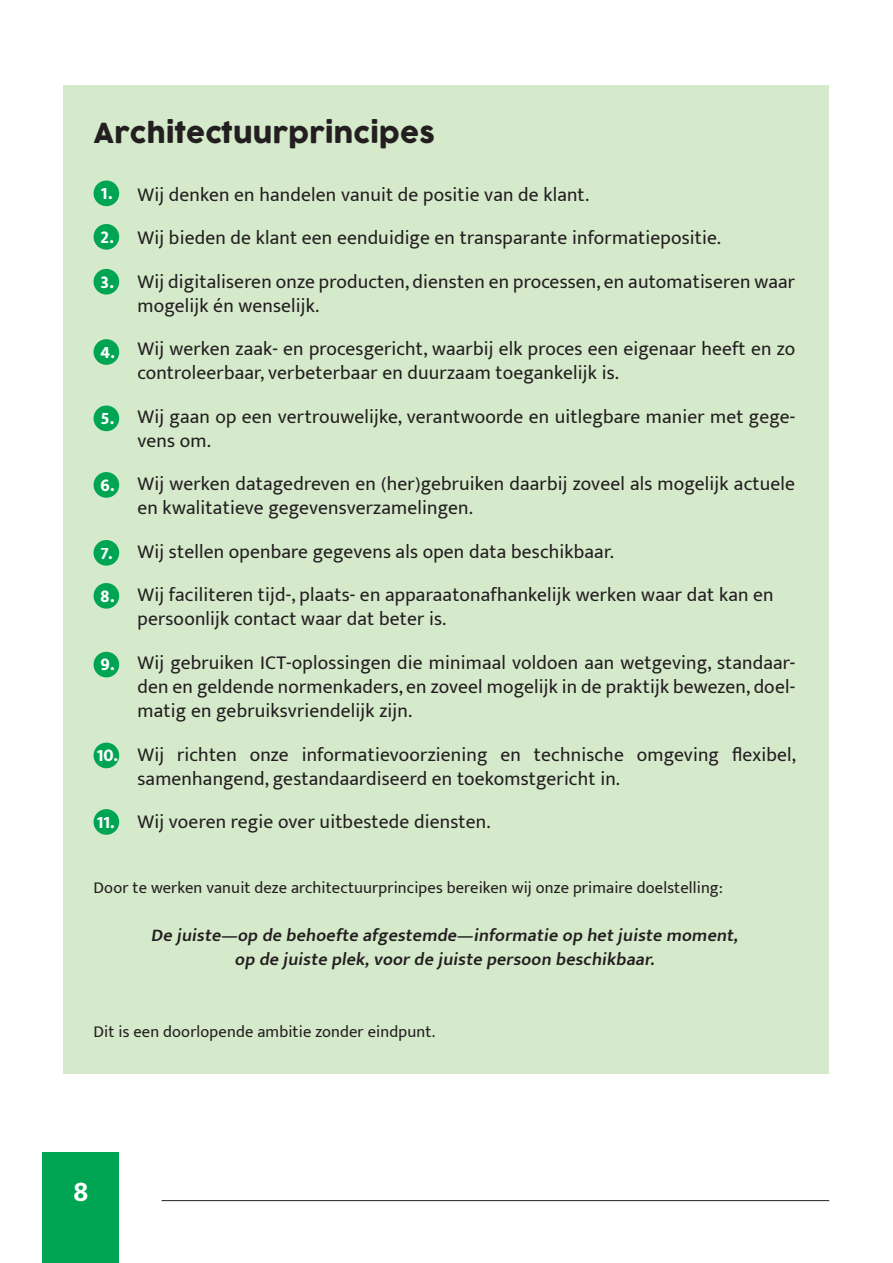
<style>
.page{position:relative;width:893px;height:1263px;background:#fff}
.page>*{position:absolute;margin:0;border:0;box-sizing:border-box;transform-origin:0 0}
.t1{font:700 30px "Mukta Mahee";color:#fff}
.t2{font:27px "Cocogoose";letter-spacing:.01em;color:#231f20}
.t3{font:19.5px/24px "Mukta Mahee";letter-spacing:.01em;color:#231f20}
.t4{font:600 18px/24px "Mukta Mahee";color:#231f20;text-align:center}
.t5{font:800 18px "Mukta Mahee";color:#fff}
.t6{font:16.5px "Mukta Mahee";letter-spacing:.01em;color:#231f20}
</style>
<div class="page">
<hr style="left:162px;top:1200px;width:667px;height:1px;background:#231f20">
<div style="left:43px;top:1152px;width:76px;height:111px;background:#00a553"></div>
<div style="left:64px;top:85px;width:765px;height:988px;background:#d5e9cb"></div>
<div style="left:94px;top:180px;width:25px;height:26px;background:#00a553;border-radius:50%"></div>
<div style="left:94px;top:224px;width:25px;height:26px;background:#00a553;border-radius:50%"></div>
<div style="left:94px;top:269px;width:25px;height:26px;background:#00a553;border-radius:50%"></div>
<div style="left:94px;top:743px;width:25px;height:25px;background:#00a553;border-radius:50%"></div>
<div style="left:94px;top:339px;width:25px;height:26px;background:#00a553;border-radius:50%"></div>
<div style="left:94px;top:405px;width:25px;height:26px;background:#00a553;border-radius:50%"></div>
<div style="left:94px;top:472px;width:25px;height:26px;background:#00a553;border-radius:50%"></div>
<div style="left:94px;top:540px;width:25px;height:26px;background:#00a553;border-radius:50%"></div>
<div style="left:94px;top:583px;width:25px;height:26px;background:#00a553;border-radius:50%"></div>
<div style="left:94px;top:652px;width:25px;height:25px;background:#00a553;border-radius:50%"></div>
<div style="left:94px;top:809px;width:25px;height:26px;background:#00a553;border-radius:50%"></div>
<h2 class="t2" style="left:94px;top:114px;width:343px">Architectuurprincipes</h2>
<p class="t5" style="left:101px;top:182px;width:13px">1.</p>
<p class="t5" style="left:101px;top:226px;width:15px">2.</p>
<p class="t5" style="left:101px;top:271px;width:15px">3.</p>
<p class="t5" style="left:101px;top:341px;width:16px">4.</p>
<p class="t5" style="left:101px;top:407px;width:15px">5.</p>
<p class="t5" style="left:101px;top:474px;width:16px">6.</p>
<p class="t5" style="left:101px;top:542px;width:13px">7.</p>
<p class="t5" style="left:101px;top:585px;width:15px">8.</p>
<p class="t5" style="left:101px;top:654px;width:15px">9.</p>
<p class="t5" style="left:96px;top:744px;width:23px">10.</p>
<p class="t5" style="left:96px;top:811px;width:20px">11.</p>
<p class="t3" style="left:137px;top:182px;width:453px">Wij denken en handelen vanuit de positie van de klant.</p>
<p class="t3" style="left:137px;top:226px;width:585px">Wij bieden de klant een eenduidige en transparante informatiepositie.</p>
<p class="t3" style="left:137px;top:269px;width:659px">Wij digitaliseren onze producten, diensten en processen, en automatiseren waar mogelijk én wenselijk.</p>
<p class="t3" style="left:137px;top:337px;width:659px">Wij werken zaak- en procesgericht, waarbij elk proces een eigenaar heeft en zo controleerbaar, verbeterbaar en duurzaam toegankelijk is.</p>
<p class="t3" style="left:137px;top:404px;width:659px">Wij gaan op een vertrouwelijke, verantwoorde en uitlegbare manier met gege&shy;vens om.</p>
<p class="t3" style="left:137px;top:472px;width:659px">Wij werken datagedreven en (her)gebruiken daarbij zoveel als mogelijk actuele en kwalitatieve gegevensverzamelingen.</p>
<p class="t3" style="left:137px;top:539px;width:478px">Wij stellen openbare gegevens als open data beschikbaar.</p>
<p class="t3" style="left:137px;top:583px;width:638px">Wij faciliteren tijd-, plaats- en apparaatonafhankelijk werken waar dat kan en persoonlijk contact waar dat beter is.</p>
<p class="t3" style="left:137px;top:650px;width:659px;text-align:justify">Wij gebruiken ICT-oplossingen die minimaal voldoen aan wetgeving, standaar&shy;den en geldende normenkaders, en zoveel mogelijk in de praktijk bewezen, doel&shy;matig en gebruiksvriendelijk zijn.</p>
<p class="t3" style="left:137px;top:742px;width:660px">Wij richten onze informatievoorziening en technische omgeving flexibel, samenhangend, gestandaardiseerd en toekomstgericht in.</p>
<p class="t3" style="left:137px;top:809px;width:355px">Wij voeren regie over uitbestede diensten.</p>
<p class="t6" style="left:94px;top:877px;width:631px">Door te werken vanuit deze architectuurprincipes bereiken wij onze primaire doelstelling:</p>
<p class="t4" style="left:151px;top:922px;width:592px">De juiste—op de behoefte afgestemde—informatie op hetjuiste moment, op de juiste plek,voorde juiste persoon beschikbaar.</p>
<p class="t6" style="left:94px;top:1021px;width:343px">Dit is een doorlopende ambitie zonder eindpunt.</p>
<h1 class="t1" style="left:73px;top:1173px;width:16px">8</h1>
</div>
